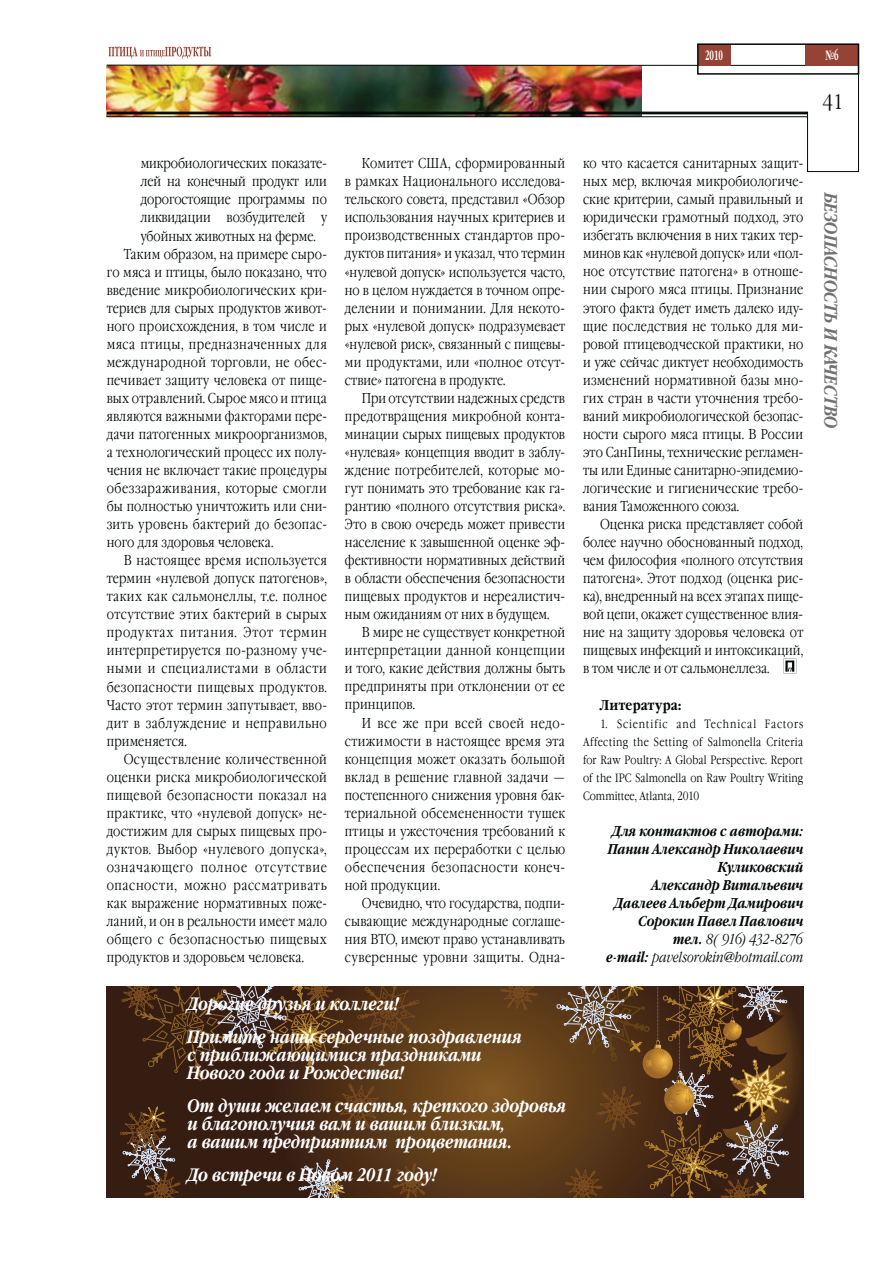
<style>
.page{position:relative;width:893px;height:1263px;background:#fff}
.page>*{position:absolute;margin:0;border:0;box-sizing:border-box;transform-origin:0 0}
.t1{font:300 21px "Garamond Narrow C";color:#040809}
.t2{font:italic 700 18px/18px "Garamond Narrow C";letter-spacing:.005em;color:#fff}
.t3{font:italic 700 18px "Garamond Narrow C";color:#707273}
.t4{font:300 14.25px/18px "Garamond Narrow C";letter-spacing:.02em;color:#040809;text-align:justify}
.t5{font:300 14.25px "Garamond Narrow C";letter-spacing:.04em;color:#040809}
.t6{font:italic 700 14.25px/18px "Garamond Narrow C";letter-spacing:.015em;color:#040809;text-align:right}
.t7{font:300 14.25px "Garamond Narrow C";color:#040809}
.t8{font:300 14.25px "Garamond Narrow C";letter-spacing:.055em;color:#040809}
.t9{font:300 14.25px "Garamond Narrow C";letter-spacing:.045em;color:#040809}
.t10{font:300 14.25px "Garamond Narrow C";letter-spacing:.05em;color:#040809}
.t11{font:700 14.25px "Garamond Narrow C";letter-spacing:.02em;color:#040809}
.t12{font:700 13.5px "Garamond Narrow C";color:#fff;scale:.67 1}
.t13{font:300 12px/18px "Garamond Narrow C";color:#040809;text-align:justify}
.s1{font-weight:300}
</style>
<div class="page">
<svg style="left:108px;top:46px;width:103px;height:13px"></svg>
<img style="left:106px;top:64px;width:753px;height:108px">
<hr style="left:107px;top:112px;width:700px;height:2px;background:#040809">
<div style="left:697px;top:44px;width:33px;height:21px;background:#954334"></div>
<div style="left:805px;top:44px;width:53px;height:21px;background:#954334"></div>
<div style="left:697px;top:43px;width:162px;height:32px;border:1px solid #040809"></div>
<svg style="left:783px;top:659px;width:13px;height:15px"></svg>
<svg style="left:420px;top:987px;width:79px;height:211px;background:#67431b"></svg>
<svg style="left:119px;top:987px;width:301px;height:211px;background:#4c301c"></svg>
<svg style="left:499px;top:987px;width:304px;height:211px;background:#614122"></svg>
<p class="t12" style="left:705px;top:50px;width:28px">2010</p>
<p class="t12" style="left:825px;top:50px;width:21px">№6</p>
<h1 class="t1" style="left:822px;top:93px;width:22px">41</h1>
<p class="t7" style="left:141px;top:158px;width:188px">микробиологических показате-</p>
<p class="t7" style="left:141px;top:176px;width:188px">лей на конечный продукт или</p>
<p class="t7" style="left:141px;top:194px;width:188px">дорогостоящие программы по</p>
<p class="t7" style="left:141px;top:212px;width:188px">ликвидации возбудителей у</p>
<p class="t7" style="left:141px;top:230px;width:177px">убойных животных на ферме.</p>
<p class="t4" style="left:124px;top:246px;width:205px">Таким образом, на примере сыро-</p>
<p class="t4" style="left:107px;top:264px;width:222px">го мяса и птицы, было показано, что</p>
<p class="t4" style="left:107px;top:282px;width:222px">введение микробиологических кри-</p>
<p class="t4" style="left:107px;top:300px;width:222px">териев для сырых продуктов живот-</p>
<p class="t4" style="left:107px;top:318px;width:221px">ного происхождения, в том числе и</p>
<p class="t5" style="left:107px;top:338px;width:222px">мяса птицы, предназначенных для</p>
<p class="t4" style="left:107px;top:354px;width:222px">международной торговли, не обес-</p>
<p class="t4" style="left:107px;top:372px;width:222px">печивает защиту человека от пище-</p>
<p class="t4" style="left:107px;top:390px;width:221px">вых отравлений. Сырое мясо и птица</p>
<p class="t4" style="left:107px;top:408px;width:222px">являются важными факторами пере-</p>
<p class="t4" style="left:107px;top:426px;width:222px">дачи патогенных микроорганизмов,</p>
<p class="t4" style="left:107px;top:444px;width:221px">а технологический процесс их полу-</p>
<p class="t4" style="left:107px;top:462px;width:222px">чения не включает такие процедуры</p>
<p class="t5" style="left:107px;top:482px;width:222px">обеззараживания, которые смогли</p>
<p class="t4" style="left:107px;top:498px;width:222px">бы полностью уничтожить или сни-</p>
<p class="t4" style="left:107px;top:516px;width:222px">зить уровень бактерий до безопас-</p>
<p class="t7" style="left:107px;top:536px;width:168px">ного для здоровья человека.</p>
<p class="t4" style="left:124px;top:553px;width:205px">В настоящее время используется</p>
<p class="t4" style="left:107px;top:571px;width:222px">термин «нулевой допуск патогенов»,</p>
<p class="t4" style="left:107px;top:589px;width:222px">таких как сальмонеллы, т.е. полное</p>
<p class="t4" style="left:107px;top:607px;width:222px">отсутствие этих бактерий в сырых</p>
<p class="t8" style="left:107px;top:627px;width:222px">продуктах питания. Этот термин</p>
<p class="t4" style="left:107px;top:643px;width:222px">интерпретируется по-разному уче-</p>
<p class="t10" style="left:107px;top:663px;width:222px">ными и специалистами в области</p>
<p class="t5" style="left:107px;top:681px;width:222px">безопасности пищевых продуктов.</p>
<p class="t4" style="left:107px;top:697px;width:222px">Часто этот термин запутывает, вво-</p>
<p class="t4" style="left:107px;top:715px;width:221px">дит в заблуждение и неправильно</p>
<p class="t4" style="left:107px;top:733px;width:82px">применяется.</p>
<p class="t4" style="left:124px;top:751px;width:205px">Осуществление количественной</p>
<p class="t4" style="left:107px;top:769px;width:221px">оценки риска микробиологической</p>
<p class="t5" style="left:107px;top:789px;width:222px">пищевой безопасности показал на</p>
<p class="t4" style="left:107px;top:805px;width:222px">практике, что «нулевой допуск» не-</p>
<p class="t4" style="left:107px;top:823px;width:222px">достижим для сырых пищевых про-</p>
<p class="t5" style="left:107px;top:843px;width:222px">дуктов. Выбор «нулевого допуска»,</p>
<p class="t8" style="left:107px;top:861px;width:222px">означающего полное отсутствие</p>
<p class="t9" style="left:107px;top:879px;width:222px">опасности, можно рассматривать</p>
<p class="t4" style="left:107px;top:895px;width:222px">как выражение нормативных поже-</p>
<p class="t4" style="left:107px;top:913px;width:222px">ланий, и он в реальности имеет мало</p>
<p class="t5" style="left:107px;top:933px;width:222px">общего с безопасностью пищевых</p>
<p class="t4" style="left:107px;top:949px;width:199px">продуктов и здоровьем человека.</p>
<p class="t4" style="left:345px;top:156px;width:222px;text-indent:17px">Комитет США, сформированный в рамках Национального исследова&shy;тельского совета, представил «Обзор использования научных критериев и производственных стандартов про&shy;дуктов питания» и указал, что термин «нулевой допуск» используется часто, но в целом нуждается в точном опре&shy;делении и понимании. Для некото&shy;рых «нулевой допуск» подразумевает «нулевой риск», связанный с пищевы&shy;ми продуктами, или «полное отсут&shy;ствие» патогена в продукте.</p>
<p class="t4" style="left:345px;top:390px;width:222px;text-indent:17px">При отсутствии надежных средств предотвращения микробной конта&shy;минации сырых пищевых продуктов «нулевая» концепция вводит в заблу&shy;ждение потребителей, которые мо&shy;гут понимать это требование как га&shy;рантию «полного отсутствия риска».<br>Это в свою очередь может привести население к завышенной оценке эф&shy;фективности нормативных действий в области обеспечения безопасности пищевых продуктов и нереалистич&shy;ным ожиданиям от них в будущем.</p>
<p class="t4" style="left:345px;top:625px;width:222px;text-indent:17px">В мире не существует конкретной интерпретации данной концепции и того, какие действия должны быть предприняты при отклонении от ее принципов.</p>
<p class="t4" style="left:345px;top:715px;width:222px;text-indent:17px">И все же при всей своей недо&shy;стижимости в настоящее время эта концепция может оказать большой вклад в решение главной задачи — постепенного снижения уровня бак&shy;териальной обсемененности тушек птицы и ужесточения требований к процессам их переработки с целью обеспечения безопасности конеч&shy;ной продукции.</p>
<p class="t4" style="left:345px;top:895px;width:222px;text-indent:17px">Очевидно, что государства, подпи&shy;сывающие международные соглаше&shy;ния ВТО, имеют право устанавливать суверенные уровни защиты. Одна-</p>
<p class="t2" style="left:187px;top:989px;width:335px;line-height:33px">Дорогие друзья и коллеги!<br>Примите наши сердечные поздравления</p>
<p class="t2" style="left:187px;top:1047px;width:295px">с приближающимися праздниками<br>Нового года и Рождества!</p>
<p class="t2" style="left:187px;top:1098px;width:380px">От души желаем счастья, крепкого здоровья и благополучия вам и вашим близким,<br>а вашим предприятиям процветания.</p>
<p class="t2" style="left:187px;top:1167px;width:251px">До встречи в Новом 2011 году!</p>
<p class="t4" style="left:583px;top:156px;width:222px">ко что касается санитарных защит&shy;ных мер, включая микробиологиче&shy;ские критерии, самый правильный и юридически грамотный подход, это избегать включения в них таких тер&shy;минов как «нулевой допуск» или «пол&shy;ное отсутствие патогена» в отноше&shy;нии сырого мяса птицы. Признание этого факта будет иметь далеко иду&shy;щие последствия не только для ми&shy;ровой птицеводческой практики, но и уже сейчас диктует необходимость изменений нормативной базы мно&shy;гих стран в части уточнения требо&shy;ваний микробиологической безопас&shy;ности сырого мяса птицы. В России это СанПины, технические регламен&shy;ты или Единые санитарно-эпидемио&shy;логические и гигиенические требо&shy;вания Таможенного союза.</p>
<p class="t4" style="left:583px;top:516px;width:222px;text-indent:17px">Оценка риска представляет собой более научно обоснованный подход, чем философия «полного отсутствия патогена». Этот подход (оценка рис&shy;ка), внедренный на всех этапах пище&shy;вой цепи, окажет существенное влия&shy;ние на защиту здоровья человека от пищевых инфекций и интоксикаций, в том числе и от сальмонеллеза.</p>
<p class="t11" style="left:600px;top:699px;width:83px">Литература:</p>
<p class="t13" style="left:583px;top:716px;width:222px;text-indent:17px">1. Scientific and Technical Factors Affecting the Setting of Salmonella Criteria for Raw Poultry: A Global Perspective. Report of the IPC Salmonella on Raw Poultry Writing Committee, Atlanta, 2010</p>
<p class="t6" style="left:606px;top:823px;width:198px">Для контактов с авторами:<br>Панин Александр Николаевич<br>Куликовский<br>Александр Витальевич<br>Давлеев Альберт Дамирович<br>Сорокин Павел Павлович тел. <span class="s1">8( 916) 432-8276<br></span>e-mail: <span class="s1">pavelsorokin@hotmail.com</span></p>
<p class="t3" style="left:840px;top:193px;width:238px;rotate:90deg">БЕЗОПАСНОСТЬ И КАЧЕСТВО</p>
</div>
